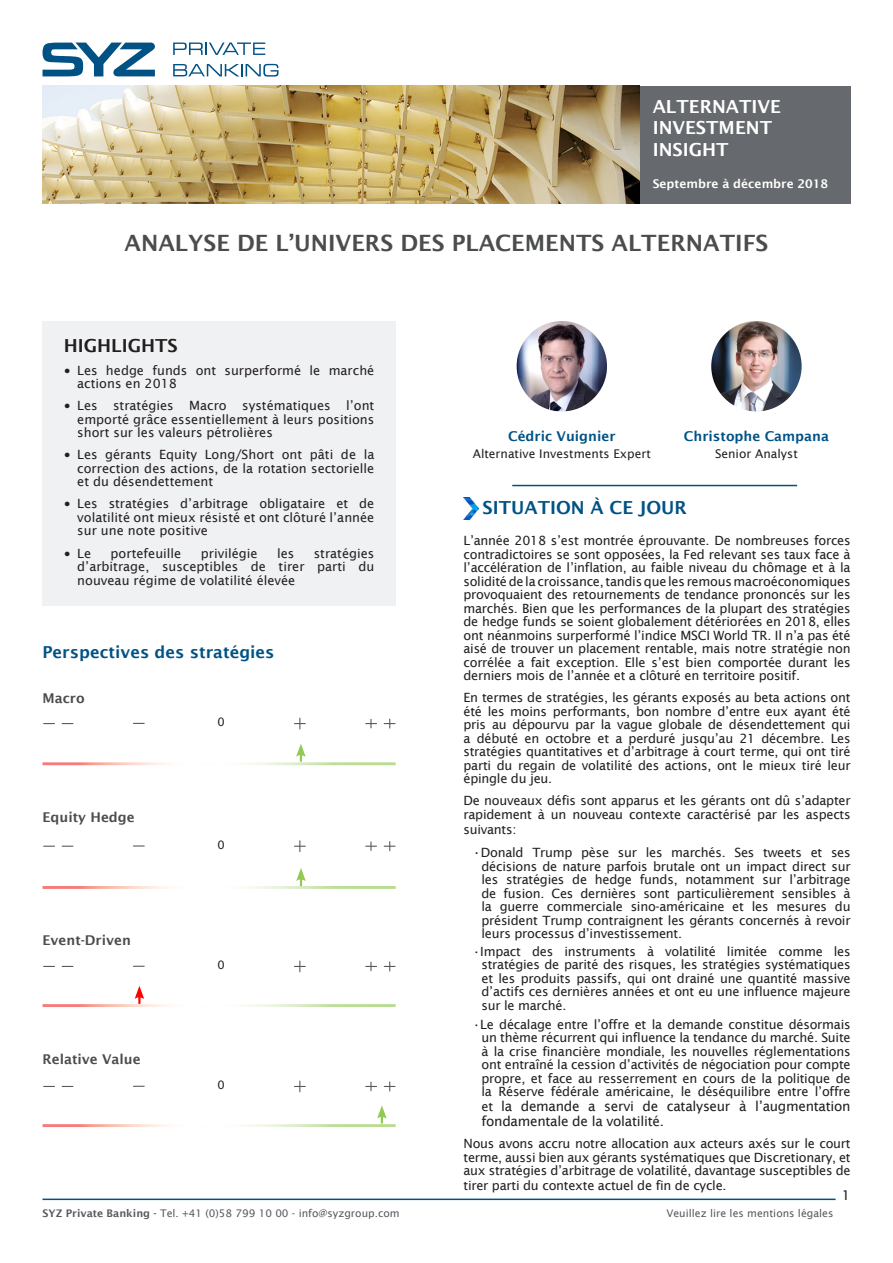
<style>
.page{position:relative;width:893px;height:1263px;background:#fff}
.page>*{position:absolute;margin:0;border:0;box-sizing:border-box;transform-origin:0 0}
.TITRE_pubblication{font:600 22.5px "Lucida Sans";color:#4b4c4d}
.t1{font:600 18px/21.6px "Lucida Sans";color:#fff}
.Titre_chapitre{font:600 18px "Lucida Sans";color:#005285}
.Titre_chapitre-2{font:600 18px "Lucida Sans";color:#231f20}
.Titre_graph{font:600 16.5px "Lucida Sans";color:#005285}
.texte{font:13.5px/15px "Lucida Sans";letter-spacing:-.02em;color:#231f20}
.t2{font:600 13.5px "Lucida Sans";color:#4b4c4d}
.t3{font:600 13.5px "Lucida Sans";color:#005285}
.texte-2{font:12.75px/13.5px "Lucida Sans";letter-spacing:-.02em;color:#231f20;text-align:justify}
.texte-3{font:12.75px/13.5px "Lucida Sans";color:#231f20}
.t4{font:12px "Lucida Sans";color:#231f20}
.t5{font:600 12px "Lucida Sans";color:#fff}
.t6{font:10.5px "Lucida Sans";color:#57585a}
.s1{font-family:"Verdana"}
.s2{font-size:13.5px}
.s3{font-size:12.75px}
.s4{font-weight:600}
</style>
<div class="page">
<div style="left:43px;top:86px;width:808px;height:117px;background:#66696d"></div>
<img style="left:43px;top:86px;width:597px;height:117px">
<hr style="left:43px;top:1198px;width:793px;height:2px;background:#005285">
<svg style="left:173px;top:43px;width:92px;height:12px"></svg>
<svg style="left:173px;top:64px;width:105px;height:13px"></svg>
<svg style="left:43px;top:43px;width:112px;height:33px"></svg>
<img style="left:463px;top:497px;width:15px;height:23px">
<img style="left:517px;top:321px;width:90px;height:90px;border-radius:45px">
<img style="left:711px;top:321px;width:91px;height:90px;border-radius:45px">
<hr style="left:512px;top:485px;width:285px;height:1px;background:#005285">
<svg style="left:366px;top:719px;width:11px;height:9px"></svg>
<svg style="left:384px;top:719px;width:11px;height:9px"></svg>
<svg style="left:294px;top:718px;width:11px;height:11px"></svg>
<svg style="left:296px;top:744px;width:10px;height:18px"></svg>
<svg style="left:366px;top:842px;width:11px;height:8px"></svg>
<svg style="left:384px;top:842px;width:11px;height:9px"></svg>
<svg style="left:294px;top:841px;width:11px;height:11px"></svg>
<svg style="left:366px;top:962px;width:11px;height:9px"></svg>
<svg style="left:384px;top:962px;width:11px;height:9px"></svg>
<svg style="left:294px;top:961px;width:11px;height:11px"></svg>
<svg style="left:366px;top:1082px;width:11px;height:9px"></svg>
<svg style="left:384px;top:1082px;width:11px;height:9px"></svg>
<svg style="left:294px;top:1081px;width:11px;height:11px"></svg>
<svg style="left:377px;top:1105px;width:10px;height:18px"></svg>
<svg style="left:135px;top:986px;width:9px;height:18px"></svg>
<svg style="left:296px;top:868px;width:10px;height:18px"></svg>
<div style="left:43px;top:321px;width:353px;height:285px;background:#f0f1f2"></div>
<h2 class="t1" style="left:653px;top:95px;width:130px">ALTERNATIVE<br>INVESTMENT<br>INSIGHT</h2>
<p class="t5" style="left:653px;top:177px;width:177px">Septembre à décembre 2018</p>
<p class="TITRE_pubblication" style="left:125px;top:231px;width:645px">ANALYSE DE L’UNIVERS DES PLACEMENTS ALTERNATIFS</p>
<p class="Titre_chapitre-2" style="left:64px;top:335px;width:116px">HIGHLIGHTS</p>
<p class="texte-3" style="left:77px;top:364px;width:299px;text-indent:-14px"><span class="s1">•</span> Les hedge funds ont surperformé le marché actions en 2018</p>
<p class="texte-2" style="left:77px;top:399px;width:299px;text-indent:-14px"><span class="s1">•</span> Les stratégies Macro systématiques l’ont emporté grâce essentiellement à leurs positions short sur les valeurs pétrolières</p>
<p class="texte-2" style="left:77px;top:448px;width:299px;text-indent:-14px"><span class="s1">•</span> Les gérants Equity Long/Short ont pâti de la correction des actions, de la rotation sectorielle et du désendettement</p>
<p class="texte-2" style="left:77px;top:497px;width:299px;text-indent:-14px"><span class="s1">•</span> Les stratégies d’arbitrage obligataire et de volatilité ont mieux résisté et ont clôturé l’année sur une note positive</p>
<p class="texte-2" style="left:64px;top:546px;width:29px"><span class="s1">•</span> Le</p>
<p class="texte-3" style="left:111px;top:546px;width:72px">portefeuille</p>
<p class="texte-3" style="left:201px;top:546px;width:58px">privilégie</p>
<p class="texte-2" style="left:277px;top:546px;width:19px">les</p>
<p class="texte-2" style="left:77px;top:546px;width:299px;text-indent:236px">stratégies d’arbitrage, susceptibles de tirer parti du nouveau régime de volatilité élevée</p>
<p class="Titre_graph" style="left:43px;top:643px;width:234px">Perspectives des stratégies</p>
<p class="t2" style="left:43px;top:690px;width:44px">Macro</p>
<p class="t2" style="left:43px;top:809px;width:94px">Equity Hedge</p>
<p class="t2" style="left:43px;top:932px;width:90px">Event-Driven</p>
<p class="t2" style="left:43px;top:1051px;width:100px">Relative Value</p>
<p class="t3" style="left:508px;top:429px;width:109px">Cédric Vuignier</p>
<p class="t4" style="left:473px;top:447px;width:180px">Alternative Investments Expert</p>
<p class="t3" style="left:684px;top:429px;width:147px">Christophe Campana</p>
<p class="t4" style="left:715px;top:447px;width:84px">Senior Analyst</p>
<p class="Titre_chapitre" style="left:483px;top:498px;width:206px">SITUATION À CE JOUR</p>
<p class="texte-2" style="left:463px;top:534px;width:389px">L’année 2018 s’est montrée éprouvante. De nombreuses forces contradictoires se sont opposées, la Fed relevant ses taux face à l’accélération de l’inflation, au faible niveau du chômage et à la solidité de la croissance, tandis que les remous macroéconomiques provoquaient des retournements de tendance prononcés sur les marchés. Bien que les performances de la plupart des stratégies de hedge funds se soient globalement détériorées en 2018, elles ont néanmoins surperformé l’indice MSCI World TR. Il n’a pas été aisé de trouver un placement rentable, mais notre stratégie non corrélée a fait exception. Elle s’est bien comportée durant les derniers mois de l’année et a clôturé en territoire positif.</p>
<p class="texte-2" style="left:463px;top:691px;width:389px">En termes de stratégies, les gérants exposés au beta actions ont été les moins performants, bon nombre d’entre eux ayant été pris au dépourvu par la vague globale de désendettement qui a débuté en octobre et a perduré jusqu’au 21 décembre. Les stratégies quantitatives et d’arbitrage à court terme, qui ont tiré parti du regain de volatilité des actions, ont le mieux tiré leur épingle du jeu.</p>
<p class="texte-2" style="left:463px;top:794px;width:389px">De nouveaux défis sont apparus et les gérants ont dû s’adapter rapidement à un nouveau contexte caractérisé par les aspects</p>
<p class="texte-2" style="left:463px;top:822px;width:54px">suivants:</p>
<p class="texte-2" style="left:481px;top:846px;width:371px;text-indent:-9px"><span class="s2">•</span>Donald Trump pèse sur les marchés. Ses tweets et ses décisions de nature parfois brutale ont un impact direct sur les stratégies de hedge funds, notamment sur l’arbitrage de fusion. Ces dernières sont particulièrement sensibles à la guerre commerciale sino-américaine et les mesures du président Trump contraignent les gérants concernés à revoir leurs processus d’investissement.</p>
<p class="texte-2" style="left:481px;top:944px;width:371px;text-indent:-9px">•Impact des instruments à volatilité limitée comme les stratégies de parité des risques, les stratégies systématiques et les produits passifs, qui ont drainé une quantité massive d’actifs ces dernières années et ont eu une influence majeure sur le marché.</p>
<p class="texte-2" style="left:481px;top:1017px;width:371px;text-indent:-9px">•Le décalage entre l’offre et la demande constitue désormais un thème récurrent qui influence la tendance du marché. Suite à la crise financière mondiale, les nouvelles réglementations ont entraîné la cession d’activités de négociation pour compte propre, et face au resserrement en cours de la politique de la Réserve fédérale américaine, le déséquilibre entre l’offre</p>
<p class="texte" style="left:481px;top:1099px;width:371px"><span class="s3">et</span> la demande a servi de catalyseur à l’augmentation fondamentale de la volatilité.</p>
<p class="texte-2" style="left:463px;top:1137px;width:389px">Nous avons accru notre allocation aux acteurs axés sur le court terme, aussi bien aux gérants systématiques que Discretionary, et aux stratégies d’arbitrage de volatilité, davantage susceptibles de</p>
<p class="texte-2" style="left:463px;top:1179px;width:265px">tirer parti du contexte actuel de fin de cycle.</p>
<p class="texte" style="left:842px;top:1187px;width:10px">1</p>
<p class="t6" style="left:43px;top:1207px;width:359px"><span class="s4">SYZ Private Banking -</span> Tel. +41 (0)58 799 10 00 - info@syzgroup.com</p>
<p class="t6" style="left:667px;top:1207px;width:168px">Veuillez lire les mentions légales</p>
</div>
